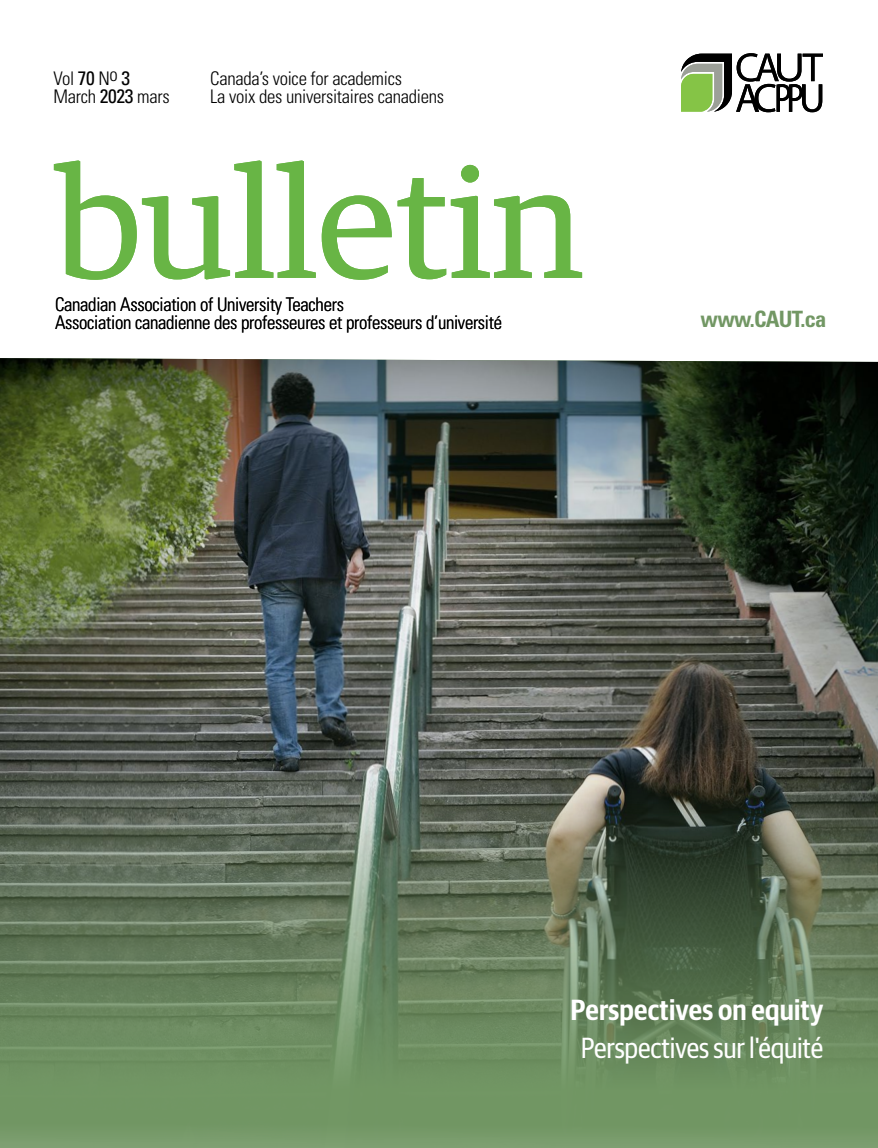
<style>
.page{position:relative;width:878px;height:1148px;background:#fff}
.page>*{position:absolute;margin:0;border:0;box-sizing:border-box;transform-origin:0 0}
.Cover_heading{font:157.5px "Guardian Egyp";color:#68b545}
.heading2{font:29.25px "Guardian Sans Cond";letter-spacing:-.005em;color:#fff}
.heading2-2{font:600 29.25px "Guardian Sans Cond";letter-spacing:.005em;color:#fff}
.t1{font:700 condensed 22.5px "Univers LT Std";letter-spacing:-.035em;color:#729764}
.Body{font:300 condensed 18.75px "Univers LT Std";letter-spacing:-.015em;color:#000}
.s1{font-weight:400;font-size:19.5px}
</style>
<div class="page">
<img style="left:0;top:358px;width:878px;height:790px">
<svg style="left:681px;top:53px;width:142px;height:59px"></svg>
<p class="Body" style="left:54px;top:67px;width:78px">Vol <span class="s1">70</span> No <span class="s1">3</span></p>
<p class="Body" style="left:54px;top:85px;width:118px">March <span class="s1">2023</span> mars</p>
<p class="Body" style="left:210px;top:67px;width:193px">Canada’s voice for academics</p>
<p class="Body" style="left:210px;top:85px;width:235px">La voix des universitaires canadiens</p>
<p class="Cover_heading" style="left:56px;top:115px;width:529px">bulletin</p>
<p class="Body" style="left:55px;top:293px;width:290px">Canadian Association of University Teachers</p>
<p class="Body" style="left:55px;top:311px;width:448px">Association canadienne des professeures et professeurs d’université</p>
<p class="t1" style="left:700px;top:305px;width:127px">www.CAUT.ca</p>
<h2 class="heading2-2" style="left:570px;top:989px;width:254px">Perspectives on equity</h2>
<h2 class="heading2" style="left:581px;top:1027px;width:244px">Perspectives sur l'équité</h2>
</div>
